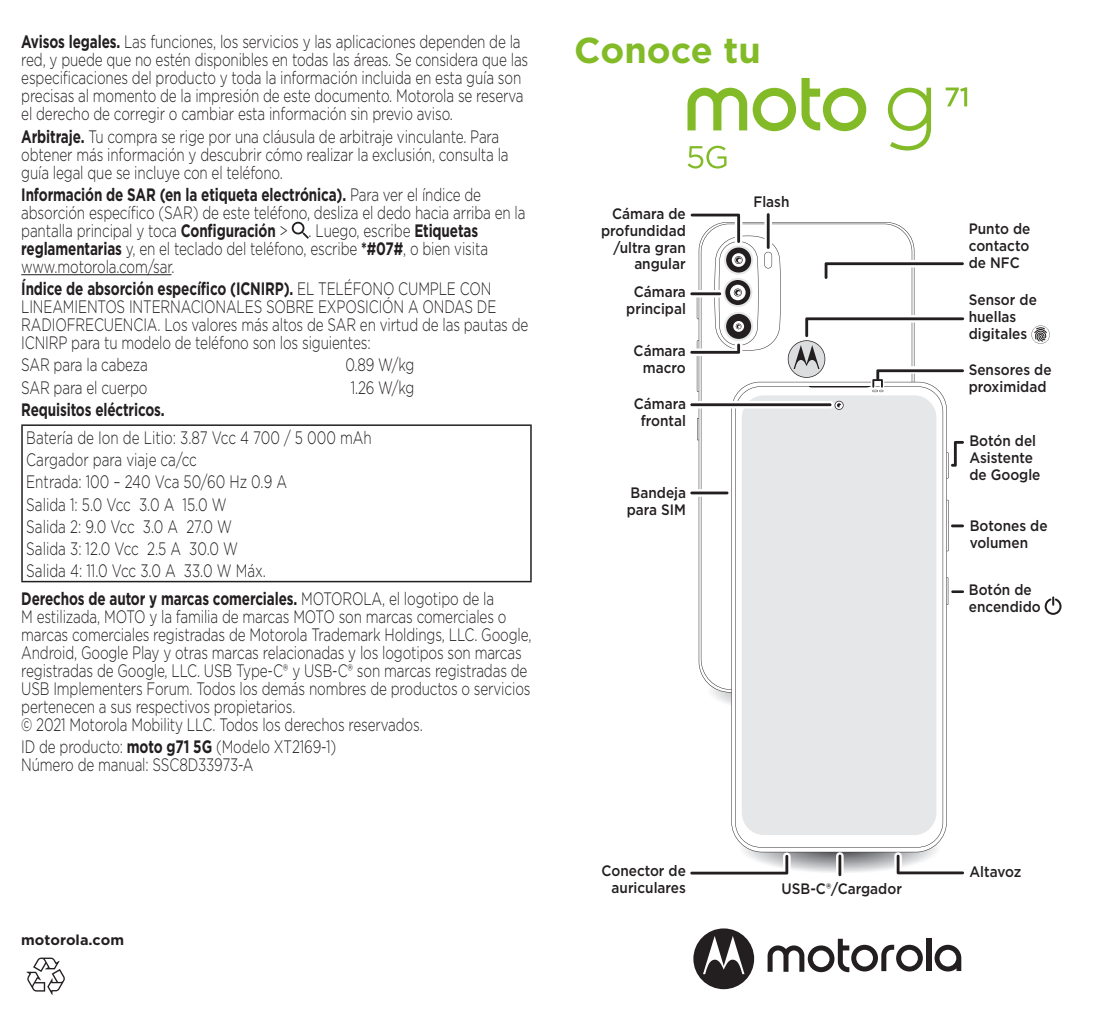
<style>
.page{position:relative;width:1106px;height:1029px;background:#fff}
.page>*{position:absolute;margin:0;border:0;box-sizing:border-box;transform-origin:0 0}
.Body{font:700 36px "Gotham";color:#82bb27}
.Run-in_Heading__Boil{font:300 18px/18px "Gotham";letter-spacing:-.01em;color:#231f20;scale:.75 1}
.Body__Boilerplate{font:300 18px/18px "Gotham";letter-spacing:-.01em;color:#231f20;scale:.75 1}
.Run-in_Heading__Boil-2{font:700 18px "Gotham";letter-spacing:-.01em;color:#231f20;scale:.75 1}
.t1{font:500 15px/17.1px "Gotham";color:#231f20;scale:.9 1}
.t2{font:700 14.4px "Gotham";color:#231f20}
.s1{font-weight:700}
</style>
<div class="page">
<svg style="left:934px;top:945px;width:27px;height:27px"></svg>
<div style="left:926px;top:938px;width:5px;height:33px;background:#231f20"></div>
<svg style="left:767px;top:939px;width:155px;height:33px"></svg>
<svg style="left:693px;top:928px;width:61px;height:61px"></svg>
<svg style="left:945px;top:87px;width:22px;height:19px"></svg>
<svg style="left:887px;top:87px;width:44px;height:63px"></svg>
<svg style="left:687px;top:78px;width:179px;height:53px"></svg>
<svg style="left:687px;top:146px;width:39px;height:23px"></svg>
<img style="left:712px;top:692px;width:19px;height:13px">
<img style="left:744px;top:852px;width:150px;height:21px">
<hr style="left:697px;top:418px;width:2px;height:22px;background:#231f20">
<svg style="left:701px;top:224px;width:211px;height:466px"></svg>
<hr style="left:945px;top:577px;width:3px;height:28px;background:#231f20">
<svg style="left:731px;top:382px;width:216px;height:470px"></svg>
<svg style="left:735px;top:386px;width:208px;height:461px"></svg>
<div style="left:741px;top:395px;width:195px;height:440px;background:#e6e7e9;border-radius:22px"></div>
<svg style="left:834px;top:401px;width:9px;height:9px"></svg>
<svg style="left:836px;top:852px;width:7px;height:27px"></svg>
<hr style="left:838px;top:855px;width:3px;height:21px;background:#231f20">
<svg style="left:690px;top:853px;width:100px;height:22px"></svg>
<svg style="left:944px;top:500px;width:20px;height:51px"></svg>
<svg style="left:946px;top:578px;width:18px;height:26px"></svg>
<svg style="left:688px;top:401px;width:146px;height:8px"></svg>
<hr style="left:690px;top:403px;width:141px;height:3px;background:#231f20">
<svg style="left:688px;top:489px;width:43px;height:8px"></svg>
<hr style="left:690px;top:492px;width:38px;height:2px;background:#231f20">
<svg style="left:690px;top:213px;width:90px;height:179px"></svg>
<svg style="left:764px;top:211px;width:8px;height:40px"></svg>
<hr style="left:766px;top:213px;width:3px;height:36px;background:#231f20">
<svg style="left:894px;top:852px;width:70px;height:23px"></svg>
<svg style="left:787px;top:315px;width:178px;height:77px"></svg>
<svg style="left:1044px;top:596px;width:17px;height:19px"></svg>
<svg style="left:822px;top:260px;width:142px;height:21px"></svg>
<svg style="left:944px;top:441px;width:20px;height:38px"></svg>
<svg style="left:1031px;top:326px;width:18px;height:18px"></svg>
<hr style="left:21px;top:274px;width:150px;height:1px;background:#231f20">
<svg style="left:292px;top:222px;width:17px;height:17px"></svg>
<hr style="left:21px;top:424px;width:510px;height:2px;background:#231f20">
<hr style="left:21px;top:426px;width:2px;height:155px;background:#231f20">
<hr style="left:530px;top:426px;width:1px;height:155px;background:#231f20">
<hr style="left:21px;top:581px;width:510px;height:1px;background:#231f20">
<svg style="left:26px;top:958px;width:39px;height:37px"></svg>
<p class="Run-in_Heading__Boil" style="left:21px;top:33px;width:677px"><span class="s1">Avisos legales.</span> Las funciones, los servicios y las aplicaciones dependen de la red, y puede que no estén disponibles en todas las áreas. Se considera que las especificaciones del producto y toda la información incluida en esta guía son precisas al momento de la impresión de este documento. Motorola se reserva el derecho de corregir o cambiar esta información sin previo aviso.</p>
<p class="Run-in_Heading__Boil" style="left:21px;top:127px;width:651px"><span class="s1">Arbitraje.</span> Tu compra se rige por una cláusula de arbitraje vinculante. Para obtener más información y descubrir cómo realizar la exclusión, consulta la guía legal que se incluye con el teléfono.</p>
<p class="Run-in_Heading__Boil" style="left:21px;top:185px;width:674px"><span class="s1">Información de SAR (en la etiqueta electrónica).</span> Para ver el índice de absorción específico (SAR) de este teléfono, desliza el dedo hacia arriba en la pantalla principal y toca <span class="s1">Configuración</span> &gt; . Luego, escribe <span class="s1">Etiquetas reglamentarias</span> y, en el teclado del teléfono, escribe <span class="s1">*#07#</span>, o bien visita www.motorola.com/sar.</p>
<p class="Run-in_Heading__Boil" style="left:21px;top:279px;width:677px"><span class="s1">Índice de absorción específico (ICNIRP).</span> EL TELÉFONO CUMPLE CON LINEAMIENTOS INTERNACIONALES SOBRE EXPOSICIÓN A ONDAS DE RADIOFRECUENCIA. Los valores más altos de SAR en virtud de las pautas de ICNIRP para tu modelo de teléfono son los siguientes:</p>
<p class="Body__Boilerplate" style="left:21px;top:356px;width:170px">SAR para la cabeza</p>
<p class="Body__Boilerplate" style="left:345px;top:356px;width:93px">0.89 W/kg</p>
<p class="Body__Boilerplate" style="left:21px;top:378px;width:170px">SAR para el cuerpo</p>
<p class="Body__Boilerplate" style="left:351px;top:378px;width:86px">1.26 W/kg</p>
<p class="Run-in_Heading__Boil-2" style="left:21px;top:398px;width:193px">Requisitos eléctricos.</p>
<p class="Body__Boilerplate" style="left:26px;top:428px;width:462px">Batería de Ion de Litio: 3.87 Vcc 4 700 / 5 000 mAh</p>
<p class="Body__Boilerplate" style="left:26px;top:450px;width:229px">Cargador para viaje ca/cc</p>
<p class="Body__Boilerplate" style="left:26px;top:472px;width:349px">Entrada: 100 – 240 Vca 50/60 Hz 0.9 A</p>
<p class="Body__Boilerplate" style="left:26px;top:495px;width:269px">Salida 1: 5.0 Vcc 3.0 A 15.0 W</p>
<p class="Body__Boilerplate" style="left:26px;top:517px;width:276px">Salida 2: 9.0 Vcc 3.0 A 27.0 W</p>
<p class="Body__Boilerplate" style="left:26px;top:539px;width:284px">Salida 3: 12.0 Vcc 2.5 A 30.0 W</p>
<p class="Body__Boilerplate" style="left:26px;top:561px;width:321px">Salida 4: 11.0 Vcc 3.0 A 33.0 W Máx.</p>
<p class="Run-in_Heading__Boil" style="left:21px;top:589px;width:681px"><span class="s1">Derechos de autor y marcas comerciales.</span> MOTOROLA, el logotipo de la<br>M estilizada, MOTO y la familia de marcas MOTO son marcas comerciales o marcas comerciales registradas de Motorola Trademark Holdings, LLC. Google, Android, Google Play y otras marcas relacionadas y los logotipos son marcas registradas de Google, LLC. USB Type-C® y USB-C® son marcas registradas de USB Implementers Forum. Todos los demás nombres de productos o servicios pertenecen a sus respectivos propietarios.<br>© 2021 Motorola Mobility LLC. Todos los derechos reservados.</p>
<p class="Body__Boilerplate" style="left:21px;top:737px;width:422px">ID de producto: <span class="s1">moto g71 5G</span> (Modelo XT2169-1)<br>Número de manual: SSC8D33973-A</p>
<p class="t2" style="left:21px;top:931px;width:104px">motorola.com</p>
<p class="Body" style="left:574px;top:26px;width:188px">Conoce tu</p>
<p class="t1" style="left:601px;top:204px;width:96px;text-align:right">Cámara de profundidad /ultra gran angular</p>
<p class="t1" style="left:626px;top:283px;width:68px;text-align:center">Cámara principal</p>
<p class="t1" style="left:633px;top:342px;width:59px;text-align:right">Cámara macro</p>
<p class="t1" style="left:634px;top:395px;width:59px;text-align:center">Cámara frontal</p>
<p class="t1" style="left:627px;top:484px;width:67px">Bandeja para SIM</p>
<p class="t1" style="left:753px;top:193px;width:42px">Flash</p>
<p class="t1" style="left:968px;top:220px;width:70px;text-align:justify">Punto de contacto de NFC</p>
<p class="t1" style="left:968px;top:291px;width:77px">Sensor de huellas digitales</p>
<p class="t1" style="left:968px;top:361px;width:94px">Sensores de proximidad</p>
<p class="t1" style="left:969px;top:432px;width:81px">Botón del<br>Asistente de Google</p>
<p class="t1" style="left:969px;top:517px;width:88px">Botones de volumen</p>
<p class="t1" style="left:968px;top:581px;width:81px">Botón de encendido</p>
<p class="t1" style="left:601px;top:862px;width:95px;text-align:right">Conector de auriculares</p>
<p class="t1" style="left:969px;top:863px;width:59px">Altavoz</p>
<p class="t1" style="left:781px;top:880px;width:135px">USB-C®/Cargador</p>
</div>
